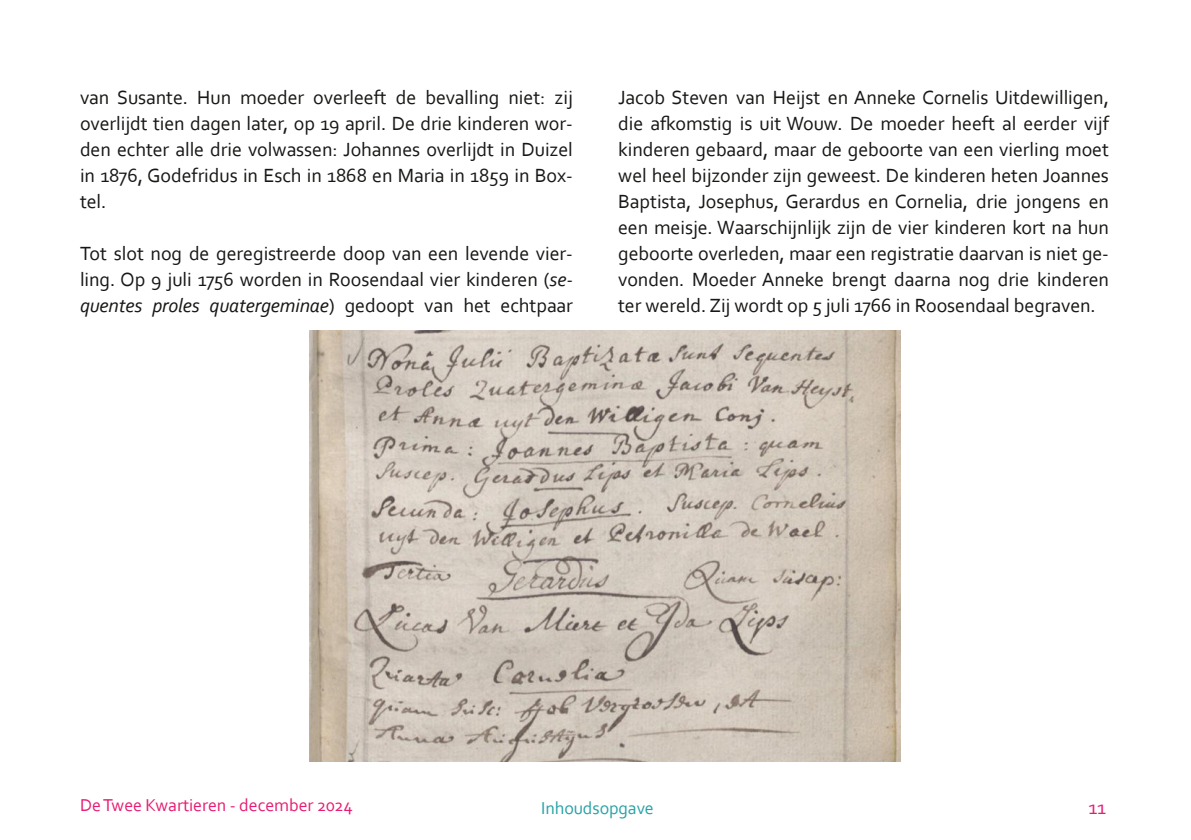
<style>
.page{position:relative;width:1191px;height:840px;background:#fff}
.page>*{position:absolute;margin:0;border:0;box-sizing:border-box;transform-origin:0 0}
.t1{font:20px/26px "Corbel";letter-spacing:-.005em;color:#181715;text-align:justify}
.t2{font:20px "Corbel";color:#e71d73}
.t3{font:18px "Corbel";letter-spacing:-.005em;color:#e71d73}
.t4{font:18px "Corbel";letter-spacing:-.005em;color:#28a3a7}
.s1{font-style:italic}
</style>
<div class="page">
<img style="left:310px;top:330px;width:590px;height:431px">
<p class="t1" style="left:80px;top:86px;width:494px">van Susante. Hun moeder overleeft de bevalling niet: zij overlijdt tien dagen later, op 19 april. De drie kinderen wor‐ den echter alle drie volwassen: Johannes overlijdt in Duizel in 1876, Godefridus in Esch in 1868 en Maria in 1859 in Box‐ tel.</p>
<p class="t1" style="left:80px;top:242px;width:494px">Tot slot nog de geregistreerde doop van een levende vier‐ ling. Op 9 juli 1756 worden in Roosendaal vier kinderen (<span class="s1">se‐ quentes proles quatergeminae</span>) gedoopt van het echtpaar</p>
<p class="t1" style="left:618px;top:86px;width:492px">Jacob Steven van Heijst en Anneke Cornelis Uitdewilligen, die afkomstig is uit Wouw. De moeder heeft al eerder vijf kinderen gebaard, maar de geboorte van een vierling moet wel heel bijzonder zijn geweest. De kinderen heten Joannes Baptista, Josephus, Gerardus en Cornelia, drie jongens en een meisje. Waarschijnlijk zijn de vier kinderen kort na hun geboorte overleden, maar een registratie daarvan is niet ge‐ vonden. Moeder Anneke brengt daarna nog drie kinderen ter wereld. Zij wordt op 5 juli 1766 in Roosendaal begraven.</p>
<p class="t3" style="left:80px;top:796px;width:274px">DeTwee Kwartieren ‐ december 2024</p>
<p class="t4" style="left:541px;top:799px;width:114px">Inhoudsopgave</p>
<p class="t2" style="left:1088px;top:798px;width:19px">11</p>
</div>
